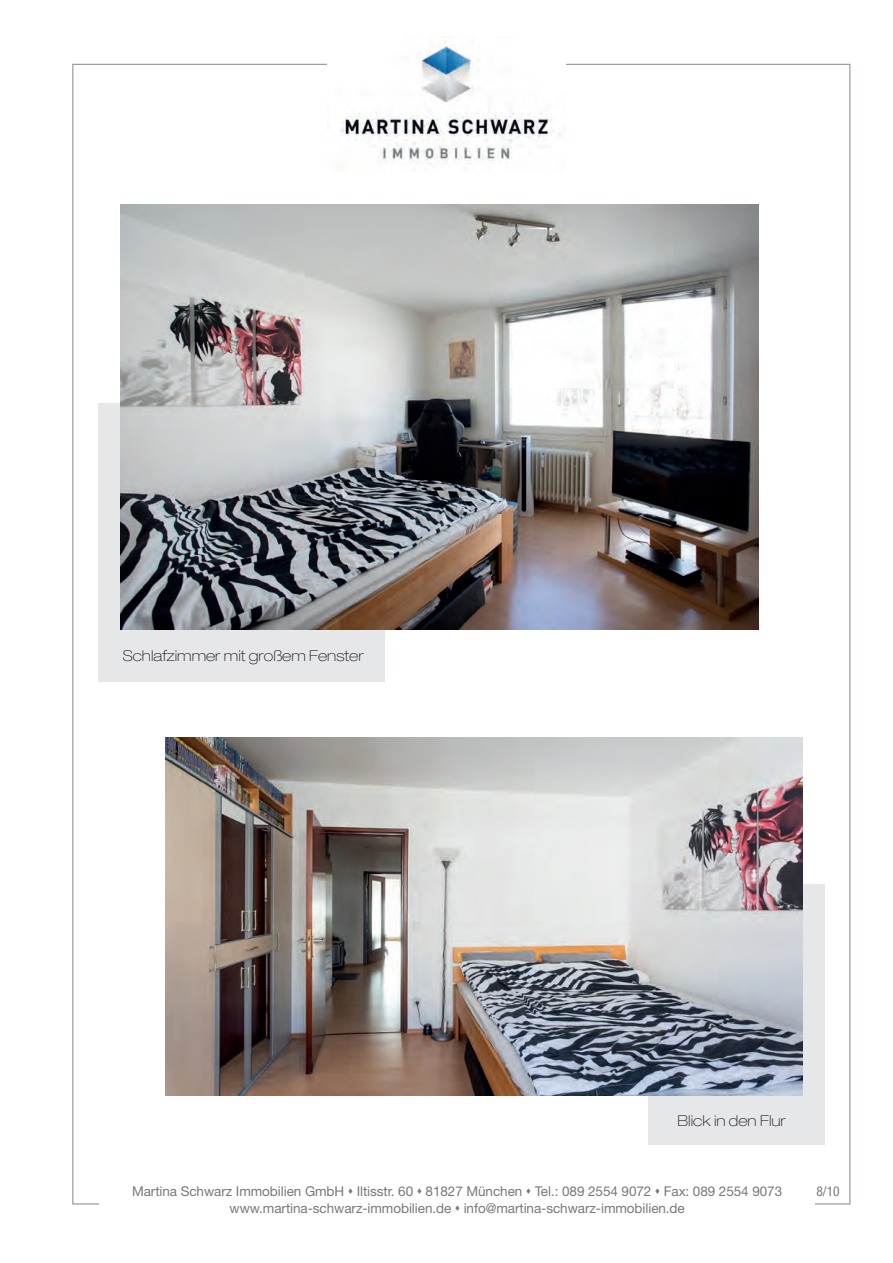
<style>
.page{position:relative;width:893px;height:1263px;background:#fff}
.page>*{position:absolute;margin:0;border:0;box-sizing:border-box;transform-origin:0 0}
.t1{font:100 expanded 15px "Helvetica Neue LT";color:#231f20}
.t2{font:13.5px/16.5px "Helvetica Neue LT";letter-spacing:-.005em;color:#76787b;text-align:center}
.t3{font:condensed 13.5px "Helvetica Neue LT";color:#76787b}
</style>
<div class="page">
<div style="left:72px;top:64px;width:778px;height:1140px;background:#fff;border:1px solid #939598"></div>
<img style="left:328px;top:36px;width:237px;height:128px">
<div style="left:99px;top:1185px;width:716px;height:39px;background:#fff"></div>
<div style="left:648px;top:884px;width:177px;height:261px;background:#e6e7e9"></div>
<div style="left:98px;top:403px;width:287px;height:279px;background:#e6e7e9"></div>
<svg style="left:342px;top:737px;width:32px;height:1px"></svg>
<img style="left:121px;top:204px;width:637px;height:425px">
<img style="left:166px;top:738px;width:636px;height:358px">
<p class="t1" style="left:123px;top:647px;width:242px">Schlafzimmer mit großem Fenster</p>
<p class="t1" style="left:677px;top:1112px;width:110px">Blick in den Flur</p>
<p class="t2" style="left:132px;top:1183px;width:652px">Martina Schwarz Immobilien GmbH ▲ Iltisstr. 60 ▲ 81827 München ▲ Tel.: 089 2554 9072 ▲ Fax: 089 2554 9073 www.martina-schwarz-immobilien.de ▲ info@martina-schwarz-immobilien.de</p>
<p class="t3" style="left:816px;top:1183px;width:25px">8/10</p>
</div>
